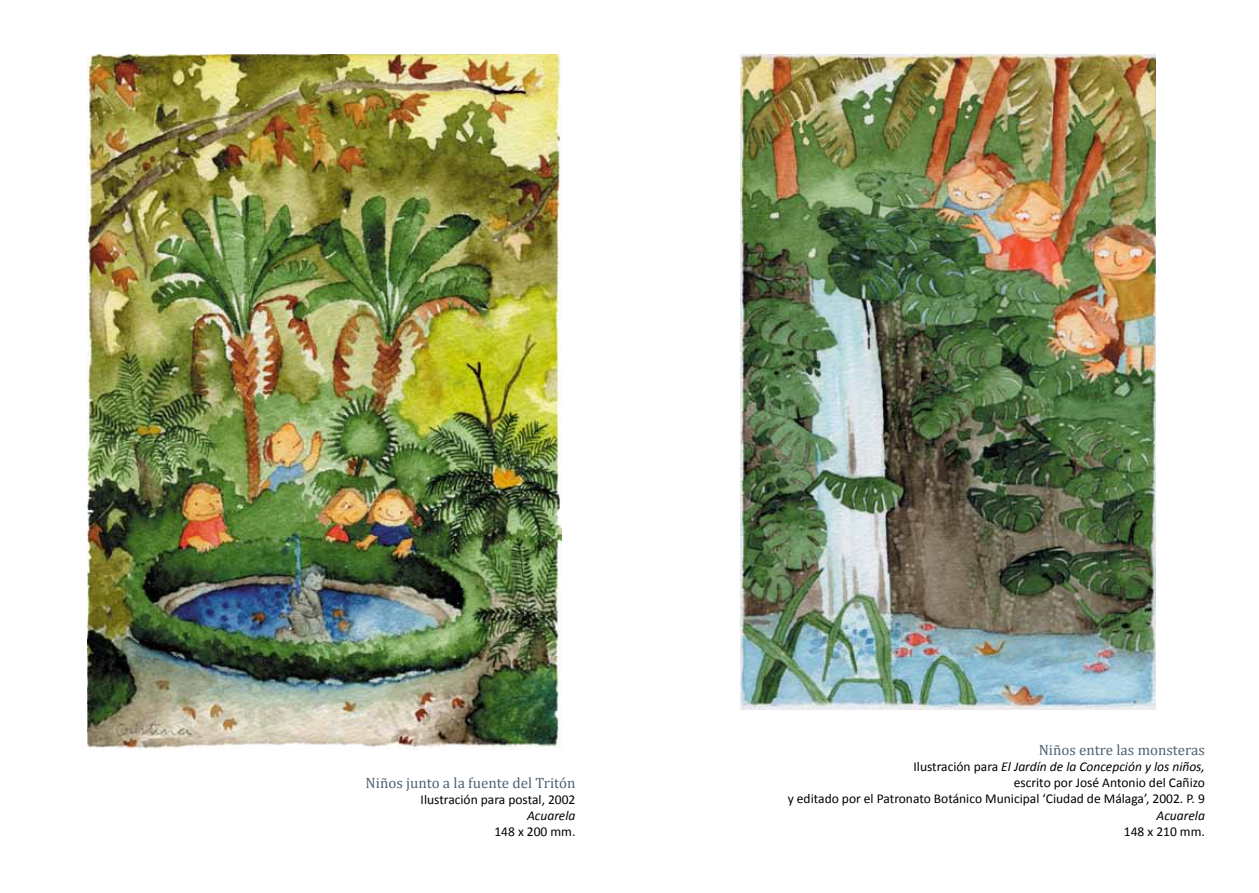
<style>
.page{position:relative;width:1259px;height:893px;background:#fff}
.page>*{position:absolute;margin:0;border:0;box-sizing:border-box;transform-origin:0 0}
.t1{font:15px "Cambria";color:#506271}
.t2{font:13.5px/16.2px "Calibri";color:#000;text-align:right}
.t3{font:italic 13.5px "Calibri";color:#000}
.s1{font-style:italic}
</style>
<div class="page">
<img style="left:88px;top:54px;width:473px;height:695px">
<img style="left:741px;top:54px;width:414px;height:655px">
<p class="t1" style="left:366px;top:774px;width:211px">Niños junto a la fuente del Tritón</p>
<p class="t2" style="left:421px;top:791px;width:156px">Ilustración para postal, 2002</p>
<p class="t3" style="left:527px;top:806px;width:50px">Acuarela</p>
<p class="t2" style="left:494px;top:824px;width:83px">148 x 200 mm.</p>
<p class="t1" style="left:1038px;top:741px;width:168px">Niños entre las monsteras</p>
<p class="t2" style="left:788px;top:758px;width:419px">Ilustración para <span class="s1">El Jardín de la Concepción y los niños,<br></span>escrito por José Antonio del Cañizo<br>y editado por el Patronato Botánico Municipal ‘Ciudad de Málaga’, 2002. P. 9</p>
<p class="t3" style="left:1156px;top:806px;width:50px">Acuarela</p>
<p class="t2" style="left:1124px;top:823px;width:83px">148 x 210 mm.</p>
</div>
